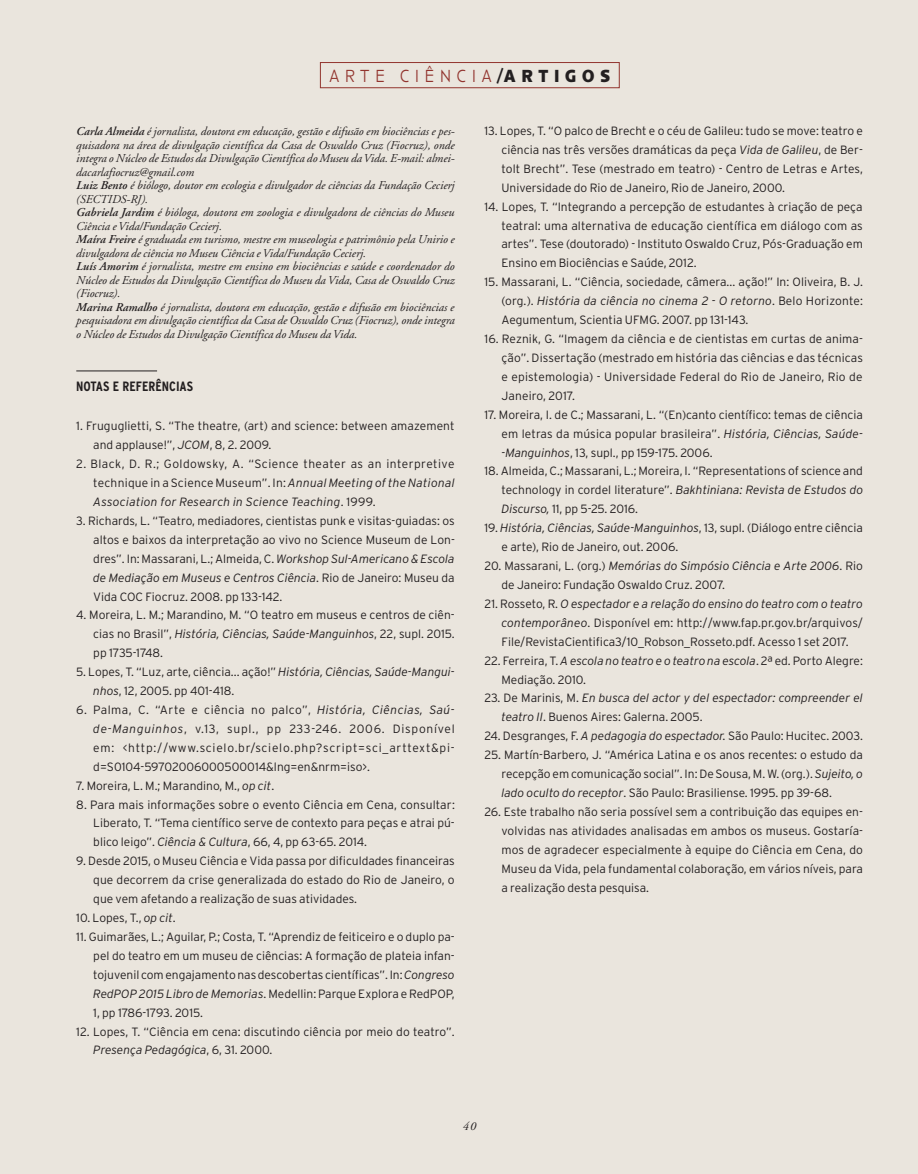
<style>
.page{position:relative;width:918px;height:1174px;background:#fff}
.page>*{position:absolute;margin:0;border:0;box-sizing:border-box;transform-origin:0 0}
.t1{font:300 18px "Anisette Petite";letter-spacing:.38em;color:#92342e;scale:.85 1}
.t2{font:700 condensed 13.5px "Interstate";color:#231f20}
.t3{font:300 12px/18.9px "Interstate";color:#231f20;text-align:justify}
.t4{font:italic 12px/13.5px "Adobe Garamond";color:#231f20}
.t5{font:italic 300 12px/18.9px "Interstate";color:#231f20}
.s1{font-weight:700;color:#231f20}
.s2{font-weight:600}
.s3{font-style:italic}
.s4{font-style:normal}
</style>
<div class="page">
<div style="left:0;top:0;width:905px;height:1173px;background:#eae5dd"></div>
<div style="left:903px;top:0;width:15px;height:1173px;background:#eae5dd"></div>
<div style="left:320px;top:62px;width:300px;height:26px;border:1px solid #92342e"></div>
<hr style="left:76px;top:370px;width:81px;height:1px;background:#231f20">
<h1 class="t1" style="left:329px;top:66px;width:332px">ARTE CIÊNCIA<span class="s1">/ARTIGOS</span></h1>
<p class="t4" style="left:76px;top:125px;width:380px"><span class="s2">Carla Almeida</span> é jornalista, doutora em educação, gestão e difusão em biociências e pes&shy;quisadora na área de divulgação científica da Casa de Oswaldo Cruz (Fiocruz), onde integra o Núcleo de Estudos da Divulgação Científica do Museu da Vida. E-mail: almei&shy;dacarlafiocruz@gmail.com<br><span class="s2">Luiz Bento</span> é biólogo, doutor em ecologia e divulgador de ciências da Fundação Cecierj (SECTIDS-RJ).<br><span class="s2">Gabriela Jardim</span> é bióloga, doutora em zoologia e divulgadora de ciências do Museu Ciência e Vida/Fundação Cecierj.<br><span class="s2">Maíra Freire</span> é graduada em turismo, mestre em museologia e patrimônio pela Unirio e divulgadora de ciência no Museu Ciência e Vida/Fundação Cecierj.<br><span class="s2">Luís Amorim</span> é jornalista, mestre em ensino em biociências e saúde e coordenador do Núcleo de Estudos da Divulgação Científica do Museu da Vida, Casa de Oswaldo Cruz (Fiocruz).<br><span class="s2">Marina Ramalho</span> é jornalista, doutora em educação, gestão e difusão em biociências e pesquisadora em divulgação científica da Casa de Oswaldo Cruz (Fiocruz), onde integra o Núcleo de Estudos da Divulgação Científica do Museu da Vida.</p>
<p class="t2" style="left:76px;top:378px;width:118px">NOTAS E REFERÊNCIAS</p>
<p class="t3" style="left:93px;top:416px;width:363px;text-indent:-17px">1. Fruguglietti, S. “The theatre, (art) and science: between amazement and applause!”, <span class="s3">JCOM</span>, 8, 2. 2009.</p>
<p class="t3" style="left:93px;top:454px;width:363px;text-indent:-17px">2. Black, D. R.; Goldowsky, A. “Science theater as an interpretive technique in a Science Museum”. In: <span class="s3">Annual Meeting of the National Association for Research in Science Teaching</span>. 1999.</p>
<p class="t3" style="left:93px;top:511px;width:363px;text-indent:-17px">3. Richards, L. “Teatro, mediadores, cientistas punk e visitas-guiadas: os altos e baixos da interpretação ao vivo no Science Museum de Lon&shy;dres”. In: Massarani, L.; Almeida, C. <span class="s3">Workshop Sul-Americano &amp; Escola de Mediação em Museus e Centros Ciência</span>. Rio de Janeiro: Museu da Vida COC Fiocruz. 2008. pp 133-142.</p>
<p class="t3" style="left:93px;top:605px;width:363px;text-indent:-17px">4. Moreira, L. M.; Marandino, M. “O teatro em museus e centros de ciên&shy;cias no Brasil”, <span class="s3">História, Ciências, Saúde-Manguinhos</span>, 22, supl. 2015. pp 1735-1748.</p>
<p class="t3" style="left:93px;top:662px;width:363px;text-indent:-17px">5. Lopes, T. “Luz, arte, ciência... ação!” <span class="s3">História, Ciências, Saúde-Mangui&shy;nhos</span>, 12, 2005. pp 401-418.</p>
<p class="t3" style="left:93px;top:700px;width:363px;text-indent:-17px">6. Palma, C. “Arte e ciência no palco”, <span class="s3">História, Ciências, Saú&shy;de-Manguinhos</span>, v.13, supl., pp 233-246. 2006. Disponível em: &lt;http://www.scielo.br/scielo.php?script=sci_arttext&amp;pi&shy;d=S0104-59702006000500014&amp;lng=en&amp;nrm=iso&gt;.</p>
<p class="t3" style="left:76px;top:775px;width:199px">7. Moreira, L. M.; Marandino, M., <span class="s3">op cit</span>.</p>
<p class="t3" style="left:93px;top:794px;width:363px;text-indent:-17px">8. Para mais informações sobre o evento Ciência em Cena, consultar:<br>Liberato, T. “Tema científico serve de contexto para peças e atrai pú&shy;blico leigo”. <span class="s3">Ciência &amp; Cultura</span>, 66, 4, pp 63-65. 2014.</p>
<p class="t3" style="left:93px;top:851px;width:363px;text-indent:-17px">9. Desde 2015, o Museu Ciência e Vida passa por dificuldades financeiras que decorrem da crise generalizada do estado do Rio de Janeiro, o que vem afetando a realização de suas atividades.</p>
<p class="t3" style="left:76px;top:908px;width:101px">10. Lopes, T., <span class="s3">op cit</span>.</p>
<p class="t3" style="left:93px;top:926px;width:363px;text-indent:-17px">11. Guimarães, L.; Aguilar, P.; Costa, T. “Aprendiz de feiticeiro e o duplo pa&shy;pel do teatro em um museu de ciências: A formação de plateia infan&shy;tojuvenil com engajamento nas descobertas científicas”. In: <span class="s3">Congreso RedPOP 2015 Libro de Memorias</span>. Medellin: Parque Explora e RedPOP, 1, pp 1786-1793. 2015.</p>
<p class="t3" style="left:93px;top:1021px;width:363px;text-indent:-17px">12. Lopes, T. “Ciência em cena: discutindo ciência por meio do teatro”.<br><span class="s3">Presença Pedagógica</span>, 6, 31. 2000.</p>
<p class="t3" style="left:501px;top:121px;width:363px;text-indent:-17px">13. Lopes, T. “O palco de Brecht e o céu de Galileu: tudo se move: teatro e ciência nas três versões dramáticas da peça <span class="s3">Vida de Galileu</span>, de Ber&shy;tolt Brecht”. Tese (mestrado em teatro) - Centro de Letras e Artes, Universidade do Rio de Janeiro, Rio de Janeiro, 2000.</p>
<p class="t3" style="left:501px;top:197px;width:363px;text-indent:-17px">14. Lopes, T. “Integrando a percepção de estudantes à criação de peça teatral: uma alternativa de educação científica em diálogo com as artes”. Tese (doutorado) - Instituto Oswaldo Cruz, Pós-Graduação em Ensino em Biociências e Saúde, 2012.</p>
<p class="t3" style="left:501px;top:272px;width:363px;text-indent:-17px">15. Massarani, L. “Ciência, sociedade, câmera... ação!” In: Oliveira, B. J. (org.). <span class="s3">História da ciência no cinema 2 - O retorno</span>. Belo Horizonte:<br>Aegumentum, Scientia UFMG. 2007. pp 131-143.</p>
<p class="t3" style="left:501px;top:329px;width:363px;text-indent:-17px">16. Reznik, G. “Imagem da ciência e de cientistas em curtas de anima&shy;ção”. Dissertação (mestrado em história das ciências e das técnicas e epistemologia) - Universidade Federal do Rio de Janeiro, Rio de Janeiro, 2017.</p>
<p class="t3" style="left:501px;top:405px;width:363px;text-indent:-17px">17. Moreira, I. de C.; Massarani, L. “(En)canto científico: temas de ciência em letras da música popular brasileira”. <span class="s3">História, Ciências, Saúde--Manguinhos</span>, 13, supl., pp 159-175. 2006.</p>
<p class="t3" style="left:501px;top:461px;width:363px;text-indent:-17px">18. Almeida, C.; Massarani, L.; Moreira, I. “Representations of science and technology in cordel literature”. <span class="s3">Bakhtiniana: Revista de Estudos do Discurso,</span> 11, pp 5-25. 2016.</p>
<p class="t3" style="left:501px;top:518px;width:363px;text-indent:-17px">19. <span class="s3">História, Ciências, Saúde-Manguinhos</span>, 13, supl. (Diálogo entre ciência e arte), Rio de Janeiro, out. 2006.</p>
<p class="t3" style="left:501px;top:556px;width:363px;text-indent:-17px">20. Massarani, L. (org.) <span class="s3">Memórias do Simpósio Ciência e Arte 2006</span>. Rio de Janeiro: Fundação Oswaldo Cruz. 2007.</p>
<p class="t3" style="left:501px;top:594px;width:363px;text-indent:-17px">21. Rosseto, R. <span class="s3">O espectador e a relação do ensino do teatro com o teatro contemporâneo</span>. Disponível em: http://www.fap.pr.gov.br/arquivos/ File/RevistaCientifica3/10_Robson_Rosseto.pdf. Acesso 1 set 2017.</p>
<p class="t3" style="left:501px;top:650px;width:363px;text-indent:-17px">22. Ferreira, T. <span class="s3">A escola no teatro e o teatro na escola</span>. 2ª ed. Porto Alegre:<br>Mediação. 2010.</p>
<p class="t5" style="left:501px;top:688px;width:363px;text-indent:-17px"><span class="s4">23. De Marinis, M.</span> En busca del actor y del espectador: compreender el teatro II<span class="s4">. Buenos Aires: Galerna. 2005.</span></p>
<p class="t3" style="left:484px;top:726px;width:380px">24. Desgranges, F. <span class="s3">A pedagogia do espectador.</span> São Paulo: Hucitec. 2003.</p>
<p class="t3" style="left:501px;top:745px;width:363px;text-indent:-17px">25. Martín-Barbero, J. “América Latina e os anos recentes: o estudo da recepção em comunicação social”. In: De Sousa, M. W. (org.). <span class="s3">Sujeito, o lado oculto do receptor</span>. São Paulo: Brasiliense. 1995. pp 39-68.</p>
<p class="t3" style="left:501px;top:801px;width:363px;text-indent:-17px">26. Este trabalho não seria possível sem a contribuição das equipes en&shy;volvidas nas atividades analisadas em ambos os museus. Gostaría&shy;mos de agradecer especialmente à equipe do Ciência em Cena, do Museu da Vida, pela fundamental colaboração, em vários níveis, para a realização desta pesquisa.</p>
<p class="t4" style="left:463px;top:1119px;width:15px">40</p>
</div>
